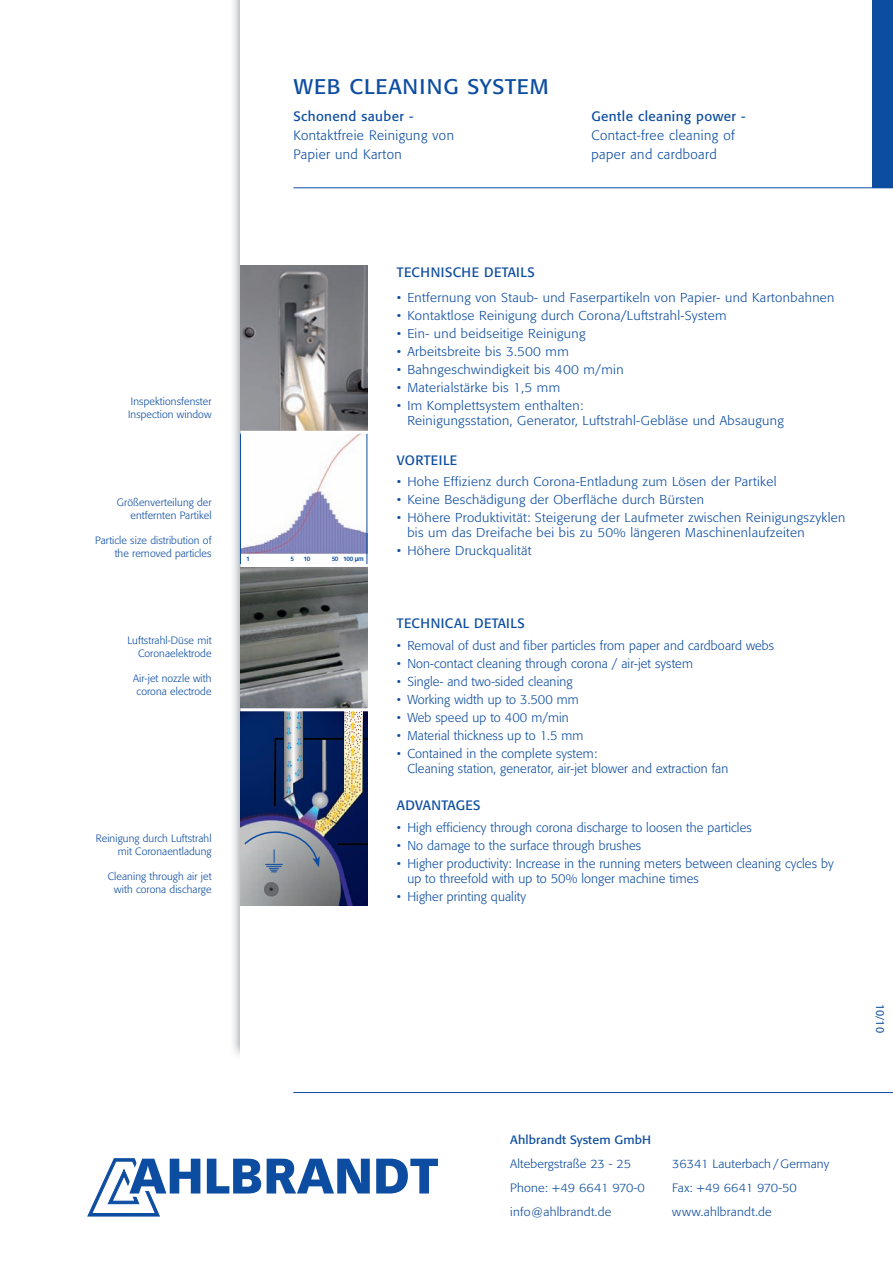
<style>
.page{position:relative;width:893px;height:1263px;background:#fff}
.page>*{position:absolute;margin:0;border:0;box-sizing:border-box;transform-origin:0 0}
.t1{font:21px "Formata";letter-spacing:.04em;color:#0d4da1;scale:1.05 1}
.t2{font:13.5px "Formata";letter-spacing:.03em;color:#0d4da1}
.t3{font:300 13.5px/18.8px "Formata";letter-spacing:.03em;color:#0d4da1}
.t4{font:300 12.75px/15px "Formata";letter-spacing:.025em;color:#0d4da1;scale:1.05 1}
.t5{font:300 12.75px/15px "Formata";letter-spacing:.025em;color:#0d4da1}
.t6{font:300 12px "Formata";letter-spacing:.01em;color:#0d4da1;scale:1.05 1}
.t7{font:12px "Formata";letter-spacing:.01em;color:#0d4da1;scale:1.05 1}
.t8{font:300 12px "Formata";letter-spacing:-.01em;color:#0d4da1;scale:1.05 1}
.t9{font:12px "Myriad Pro";color:#0d4da1}
.t10{font:300 10.5px/12.6px "Formata";letter-spacing:.01em;color:#0d4da1;text-align:right}
.t11{font:700 6px "Vectora LH";letter-spacing:-.05em;color:#0d4da1}
</style>
<div class="page">
<img style="left:233px;top:0;width:7px;height:1056px">
<svg style="left:88px;top:1158px;width:112px;height:58px"></svg>
<svg style="left:207px;top:1159px;width:54px;height:34px"></svg>
<svg style="left:267px;top:1159px;width:103px;height:34px"></svg>
<svg style="left:376px;top:1159px;width:62px;height:34px"></svg>
<hr style="left:293px;top:187px;width:600px;height:1px;background:#0d4da1">
<hr style="left:293px;top:1092px;width:600px;height:1px;background:#0d4da1">
<div style="left:872px;top:0;width:21px;height:188px;background:#0d4da1"></div>
<img style="left:282px;top:711px;width:85px;height:1px">
<img style="left:240px;top:265px;width:127px;height:298px">
<img style="left:240px;top:712px;width:128px;height:194px">
<img style="left:240px;top:567px;width:127px;height:141px">
<div style="left:240px;top:432px;width:127px;height:133px;border:1px solid #0d4da1"></div>
<hr style="left:240px;top:564px;width:129px;height:3px;background:#fff">
<div style="left:241px;top:555px;width:125px;height:7px;background:#fff"></div>
<svg style="left:243px;top:831px;width:77px;height:41px;background:#9da4ac"></svg>
<hr style="left:240px;top:431px;width:129px;height:3px;background:#fff">
<h1 class="t1" style="left:294px;top:73px;width:244px">WEB CLEANING SYSTEM</h1>
<p class="t2" style="left:293px;top:108px;width:122px">Schonend sauber -</p>
<p class="t3" style="left:293px;top:126px;width:162px">Kontaktfreie Reinigung von<br>Papier und Karton</p>
<p class="t2" style="left:592px;top:108px;width:156px">Gentle cleaning power -</p>
<p class="t3" style="left:592px;top:126px;width:145px">Contact-free cleaning of paper and cardboard</p>
<p class="t10" style="left:128px;top:396px;width:85px;text-align:left">Inspektionsfenster<br>Inspection window</p>
<p class="t10" style="left:117px;top:496px;width:96px">Größenverteilung der entfernten Partikel</p>
<p class="t10" style="left:95px;top:534px;width:118px">Particle size distribution of the removed particles</p>
<p class="t10" style="left:127px;top:634px;width:86px">Luftstrahl-Düse mit<br>Coronaelektrode</p>
<p class="t10" style="left:133px;top:672px;width:80px;text-align:center">Air-jet nozzle with corona electrode</p>
<p class="t10" style="left:96px;top:832px;width:117px">Reinigung durch Luftstrahl mit Coronaentladung</p>
<p class="t10" style="left:108px;top:870px;width:105px">Cleaning through air jet with corona discharge</p>
<p class="t11" style="left:246px;top:555px;width:5px">1</p>
<p class="t11" style="left:290px;top:555px;width:5px">5</p>
<p class="t11" style="left:304px;top:555px;width:8px">10</p>
<p class="t11" style="left:332px;top:555px;width:34px">50 100 µm</p>
<p class="t2" style="left:397px;top:264px;width:139px">TECHNISCHE DETAILS</p>
<p class="t4" style="left:397px;top:290px;width:418px">• Entfernung von Staub- und Faserpartikeln von Papier- und Kartonbahnen</p>
<p class="t4" style="left:397px;top:308px;width:315px">• Kontaktlose Reinigung durch Corona/Luftstrahl-System</p>
<p class="t4" style="left:397px;top:326px;width:181px">• Ein- und beidseitige Reinigung</p>
<p class="t4" style="left:397px;top:344px;width:165px">• Arbeitsbreite bis 3.500 mm</p>
<p class="t4" style="left:397px;top:362px;width:217px">• Bahngeschwindigkeit bis 400 m/min</p>
<p class="t4" style="left:397px;top:380px;width:157px">• Materialstärke bis 1,5 mm</p>
<p class="t4" style="left:407px;top:398px;width:360px;text-indent:-10px">• Im Komplettsystem enthalten:<br>Reinigungsstation, Generator, Luftstrahl-Gebläse und Absaugung</p>
<p class="t2" style="left:397px;top:452px;width:62px">VORTEILE</p>
<p class="t4" style="left:397px;top:474px;width:363px">• Hohe Effizienz durch Corona-Entladung zum Lösen der Partikel</p>
<p class="t4" style="left:397px;top:492px;width:294px">• Keine Beschädigung der Oberfläche durch Bürsten</p>
<p class="t4" style="left:407px;top:510px;width:419px;text-indent:-10px">• Höhere Produktivität: Steigerung der Laufmeter zwischen Reinigungszyklen bis um das Dreifache bei bis zu 50% längeren Maschinenlaufzeiten</p>
<p class="t4" style="left:397px;top:543px;width:130px">• Höhere Druckqualität</p>
<p class="t2" style="left:397px;top:615px;width:129px">TECHNICAL DETAILS</p>
<p class="t5" style="left:397px;top:638px;width:379px">• Removal of dust and fiber particles from paper and cardboard webs</p>
<p class="t5" style="left:397px;top:656px;width:297px">• Non-contact cleaning through corona / air-jet system</p>
<p class="t5" style="left:397px;top:674px;width:177px">• Single- and two-sided cleaning</p>
<p class="t5" style="left:397px;top:692px;width:183px">• Working width up to 3.500 mm</p>
<p class="t5" style="left:397px;top:710px;width:173px">• Web speed up to 400 m/min</p>
<p class="t5" style="left:397px;top:728px;width:188px">• Material thickness up to 1.5 mm</p>
<p class="t5" style="left:407px;top:746px;width:323px;text-indent:-10px">• Contained in the complete system:<br>Cleaning station, generator, air-jet blower and extraction fan</p>
<p class="t2" style="left:397px;top:797px;width:85px">ADVANTAGES</p>
<p class="t5" style="left:397px;top:820px;width:356px">• High efficiency through corona discharge to loosen the particles</p>
<p class="t5" style="left:397px;top:838px;width:246px">• No damage to the surface through brushes</p>
<p class="t5" style="left:407px;top:856px;width:428px;text-indent:-10px">• Higher productivity: Increase in the running meters between cleaning cycles by up to threefold with up to 50% longer machine times</p>
<p class="t5" style="left:397px;top:889px;width:131px">• Higher printing quality</p>
<p class="t9" style="left:887px;top:1004px;width:30px;rotate:90deg">10/10</p>
<p class="t7" style="left:510px;top:1132px;width:136px">Ahlbrandt System GmbH</p>
<p class="t6" style="left:510px;top:1157px;width:117px">Altebergstraße 23 - 25</p>
<p class="t6" style="left:672px;top:1157px;width:151px">36341 Lauterbach / Germany</p>
<p class="t6" style="left:510px;top:1181px;width:130px">Phone: +49 6641 970-0</p>
<p class="t8" style="left:672px;top:1181px;width:120px">Fax: +49 6641 970-50</p>
<p class="t6" style="left:510px;top:1205px;width:98px">info@ahlbrandt.de</p>
<p class="t6" style="left:672px;top:1205px;width:96px">www.ahlbrandt.de</p>
</div>
